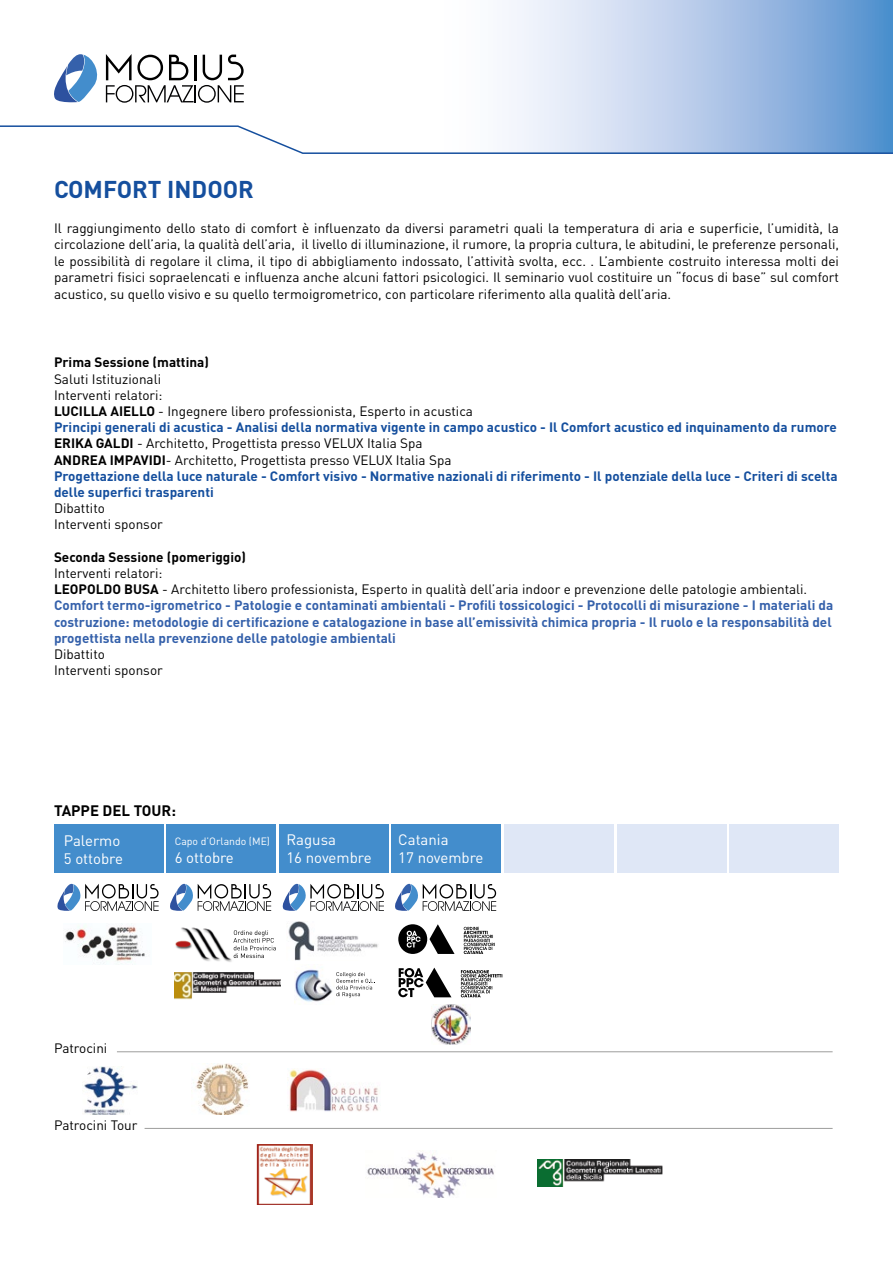
<style>
.page{position:relative;width:893px;height:1263px;background:#fff}
.page>*{position:absolute;margin:0;border:0;box-sizing:border-box;transform-origin:0 0}
.t1{font:700 24px "DIN Pro";color:#154f9e}
.t2{font:15px/18px "DIN Pro";color:#fff}
.t3{font:700 15px "DIN Pro";color:#000}
.t4{font:13.5px/16.5px "DIN Pro";color:#000}
.t5{font:700 13.5px/16.2px "DIN Pro";color:#154f9e}
.t6{font:700 13.5px/16.2px "DIN Pro";color:#3561ab}
.t7{font:700 13.5px "DIN Pro";color:#000}
.t8{font:10.5px "DIN Pro";color:#fff}
.s1{font-weight:400;color:#000}
.s2{color:#000}
</style>
<div class="page">
<svg style="left:508px;top:0;width:385px;height:125px;background:#aec7e7"></svg>
<svg style="left:54px;top:54px;width:44px;height:48px"></svg>
<svg style="left:106px;top:54px;width:138px;height:49px"></svg>
<div style="left:54px;top:824px;width:109px;height:49px;background:#438dcc"></div>
<div style="left:167px;top:824px;width:109px;height:49px;background:#438dcc"></div>
<div style="left:279px;top:824px;width:109px;height:49px;background:#438dcc"></div>
<div style="left:392px;top:824px;width:109px;height:49px;background:#438dcc"></div>
<div style="left:505px;top:824px;width:109px;height:49px;background:#dfe7f6"></div>
<div style="left:617px;top:824px;width:109px;height:49px;background:#dfe7f6"></div>
<div style="left:730px;top:824px;width:109px;height:49px;background:#dfe7f6"></div>
<svg style="left:57px;top:884px;width:102px;height:27px"></svg>
<svg style="left:170px;top:884px;width:101px;height:27px"></svg>
<svg style="left:282px;top:884px;width:102px;height:27px"></svg>
<img style="left:257px;top:1144px;width:55px;height:61px">
<img style="left:367px;top:1150px;width:127px;height:48px">
<img style="left:537px;top:1159px;width:126px;height:27px">
<hr style="left:145px;top:1128px;width:688px;height:1px;background:#9d9d9c">
<hr style="left:117px;top:1051px;width:716px;height:1px;background:#9d9d9c">
<img style="left:175px;top:927px;width:57px;height:35px">
<svg style="left:233px;top:930px;width:43px;height:28px"></svg>
<img style="left:175px;top:973px;width:105px;height:27px">
<img style="left:65px;top:923px;width:80px;height:41px">
<img style="left:84px;top:1066px;width:54px;height:49px">
<svg style="left:395px;top:884px;width:101px;height:27px"></svg>
<svg style="left:398px;top:924px;width:97px;height:30px"></svg>
<svg style="left:398px;top:968px;width:104px;height:29px"></svg>
<img style="left:431px;top:1004px;width:40px;height:40px">
<img style="left:288px;top:921px;width:90px;height:40px">
<img style="left:295px;top:969px;width:38px;height:33px">
<svg style="left:336px;top:972px;width:39px;height:25px"></svg>
<img style="left:196px;top:1063px;width:53px;height:51px">
<img style="left:287px;top:1069px;width:91px;height:43px">
<svg style="left:0;top:125px;width:893px;height:29px"></svg>
<h1 class="t1" style="left:54px;top:173px;width:201px">COMFORT INDOOR</h1>
<p class="t4" style="left:54px;top:219px;width:787px;text-align:justify">Il raggiungimento dello stato di comfort è influenzato da diversi parametri quali la temperatura di aria e superficie, l’umidità, la circolazione dell’aria, la qualità dell’aria, il livello di illuminazione, il rumore, la propria cultura, le abitudini, le preferenze personali, le possibilità di regolare il clima, il tipo di abbigliamento indossato, l’attività svolta, ecc. . L’ambiente costruito interessa molti dei parametri fisici sopraelencati e influenza anche alcuni fattori psicologici. Il seminario vuol costituire un “focus di base” sul comfort acustico, su quello visivo e su quello termoigrometrico, con particolare riferimento alla qualità dell’aria.</p>
<p class="t7" style="left:54px;top:353px;width:156px">Prima Sessione (mattina)</p>
<p class="t5" style="left:54px;top:370px;width:785px"><span class="s1">Saluti Istituzionali<br>Interventi relatori:<br></span><span class="s2">LUCILLA AIELLO</span> <span class="s1">- Ingegnere libero professionista, Esperto in acustica<br></span>Principi generali di acustica - Analisi della normativa vigente in campo acustico - Il Comfort acustico ed inquinamento da rumore <span class="s2">ERIKA GALDI</span> <span class="s1">- Architetto, Progettista presso VELUX Italia Spa<br></span><span class="s2">ANDREA IMPAVIDI</span><span class="s1">- Architetto, Progettista presso VELUX Italia Spa<br></span>Progettazione della luce naturale - Comfort visivo - Normative nazionali di riferimento - Il potenziale della luce - Criteri di scelta delle superfici trasparenti</p>
<p class="t4" style="left:54px;top:500px;width:110px">Dibattito<br>Interventi sponsor</p>
<p class="t7" style="left:54px;top:548px;width:194px">Seconda Sessione (pomeriggio)</p>
<p class="t6" style="left:54px;top:564px;width:781px"><span class="s1">Interventi relatori:<br></span><span class="s2">LEOPOLDO BUSA</span> <span class="s1">- Architetto libero professionista, Esperto in qualità dell’aria indoor e prevenzione delle patologie ambientali.<br></span>Comfort termo-igrometrico - Patologie e contaminati ambientali - Profili tossicologici - Protocolli di misurazione - I materiali da costruzione: metodologie di certificazione e catalogazione in base all’emissività chimica propria - Il ruolo e la responsabilità del progettista nella prevenzione delle patologie ambientali</p>
<p class="t4" style="left:54px;top:645px;width:110px">Dibattito<br>Interventi sponsor</p>
<p class="t3" style="left:54px;top:800px;width:124px">TAPPE DEL TOUR:</p>
<p class="t2" style="left:64px;top:831px;width:61px">Palermo<br>5 ottobre</p>
<p class="t8" style="left:175px;top:834px;width:97px">Capo d’Orlando (ME)</p>
<p class="t2" style="left:175px;top:848px;width:61px">6 ottobre</p>
<p class="t2" style="left:286px;top:830px;width:87px">Ragusa<br>16 novembre</p>
<p class="t2" style="left:398px;top:830px;width:87px">Catania<br>17 novembre</p>
<p class="t4" style="left:54px;top:1039px;width:55px">Patrocini</p>
<p class="t4" style="left:54px;top:1116px;width:85px">Patrocini Tour</p>
</div>
